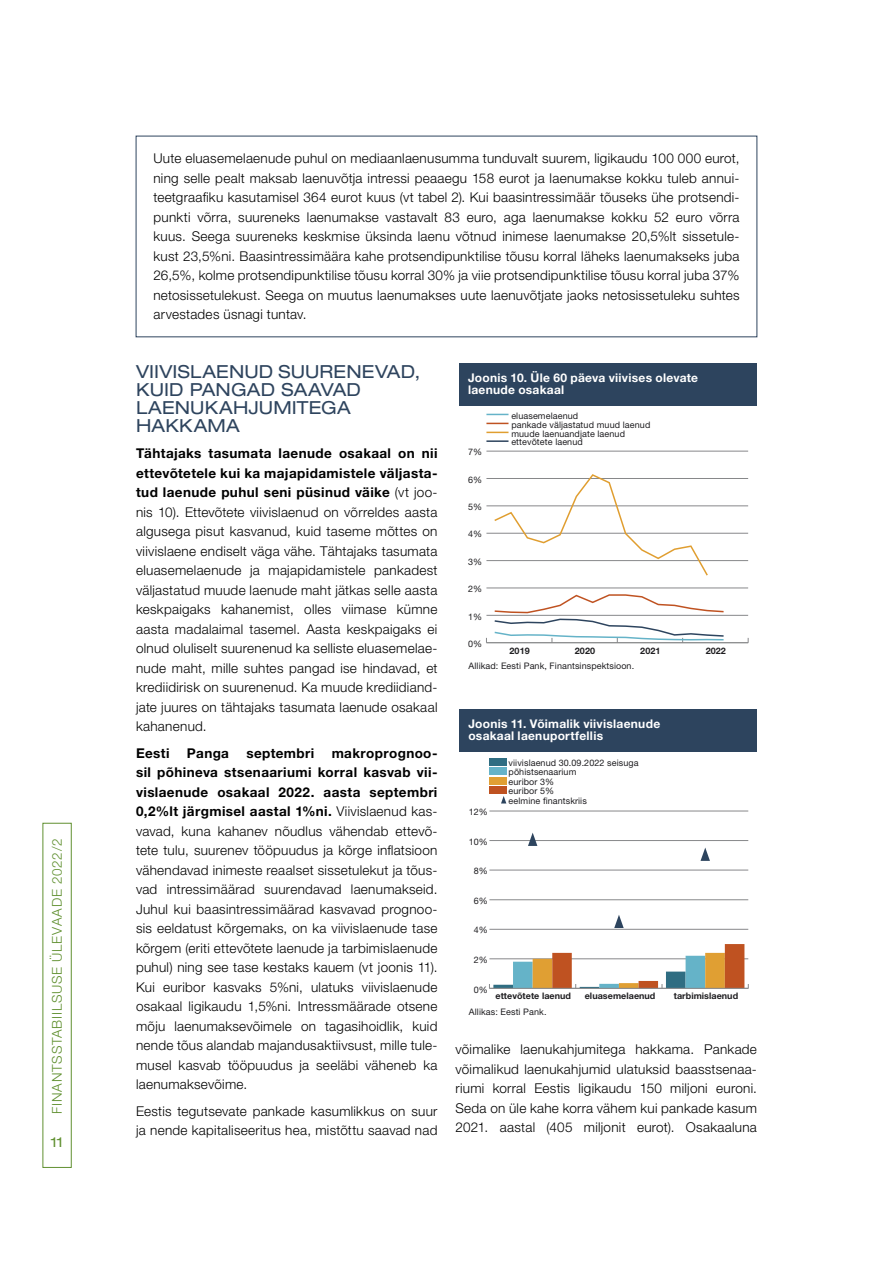
<style>
.page{position:relative;width:893px;height:1263px;background:#fff}
.page>*{position:absolute;margin:0;border:0;box-sizing:border-box;transform-origin:0 0}
.P2{font:expanded 18px/18px "Helvetica Neue LT Std";letter-spacing:.01em;color:#2e445e}
.t1{font:300 13.5px/19.5px "Helvetica Neue LT Std";letter-spacing:.02em;color:#000;text-align:justify}
.t2{font:300 13.5px "Helvetica Neue LT Std";letter-spacing:.055em;color:#609030}
.t3{font:700 13.5px "Helvetica Neue LT Std";letter-spacing:.03em;color:#000}
.t4{font:expanded 13.5px "Helvetica Neue LT Std";color:#609030}
.t5{font:700 12px/12px "Helvetica Neue LT Std";letter-spacing:.02em;color:#fff}
.t6{font:9px/9.4px "Helvetica Neue LT Std";letter-spacing:.01em;color:#1f1e21}
.t7{font:700 9px "Helvetica Neue LT Std";letter-spacing:.005em;color:#1f1e21}
.s1{font-weight:700}
</style>
<div class="page">
<div style="left:43px;top:823px;width:29px;height:345px;border:1px solid #609030"></div>
<div style="left:459px;top:363px;width:298px;height:42px;background:#2d445e"></div>
<hr style="left:486px;top:451px;width:262px;height:1px;background:#87888a">
<hr style="left:486px;top:478px;width:262px;height:1px;background:#87888a">
<hr style="left:486px;top:506px;width:262px;height:1px;background:#87888a">
<hr style="left:486px;top:533px;width:262px;height:1px;background:#87888a">
<hr style="left:486px;top:560px;width:262px;height:1px;background:#87888a">
<hr style="left:486px;top:588px;width:262px;height:1px;background:#87888a">
<hr style="left:486px;top:615px;width:262px;height:1px;background:#87888a">
<hr style="left:486px;top:642px;width:262px;height:1px;background:#87888a">
<svg style="left:493px;top:474px;width:216px;height:102px"></svg>
<svg style="left:493px;top:594px;width:232px;height:48px"></svg>
<svg style="left:486px;top:414px;width:22px;height:1px"></svg>
<svg style="left:486px;top:423px;width:22px;height:1px"></svg>
<svg style="left:486px;top:432px;width:22px;height:1px"></svg>
<hr style="left:486px;top:440px;width:22px;height:2px;background:#2d445e">
<div style="left:460px;top:709px;width:297px;height:42px;background:#2d445e"></div>
<hr style="left:489px;top:811px;width:259px;height:1px;background:#87888a">
<hr style="left:489px;top:840px;width:259px;height:1px;background:#87888a">
<hr style="left:489px;top:870px;width:259px;height:1px;background:#87888a">
<hr style="left:489px;top:899px;width:259px;height:1px;background:#87888a">
<hr style="left:489px;top:929px;width:259px;height:1px;background:#87888a">
<hr style="left:489px;top:988px;width:259px;height:1px;background:#87888a">
<svg style="left:489px;top:944px;width:260px;height:44px"></svg>
<svg style="left:528px;top:833px;width:9px;height:13px"></svg>
<svg style="left:614px;top:915px;width:10px;height:13px"></svg>
<svg style="left:700px;top:847px;width:10px;height:14px"></svg>
<div style="left:489px;top:758px;width:17px;height:8px;background:#2f6d82"></div>
<div style="left:489px;top:768px;width:17px;height:7px;background:#65b3c8"></div>
<div style="left:489px;top:777px;width:17px;height:7px;background:#e09f33"></div>
<div style="left:489px;top:786px;width:17px;height:8px;background:#bf5221"></div>
<svg style="left:501px;top:796px;width:5px;height:7px"></svg>
<p class="t2" style="left:49px;top:1114px;width:276px;rotate:-90deg">FINANTSSTABIILSUSE ÜLEVAADE 2022/2</p>
<p class="t4" style="left:51px;top:1134px;width:13px">11</p>
<p class="t1" style="left:153px;top:148px;width:588px">Uute eluasemelaenude puhul on mediaanlaenusumma tunduvalt suurem, ligikaudu 100 000 eurot, ning selle pealt maksab laenuvõtja intressi peaaegu 158 eurot ja laenumakse kokku tuleb annui&shy;teetgraafiku kasutamisel 364 eurot kuus (vt tabel 2). Kui baasintressimäär tõuseks ühe protsendi&shy;punkti võrra, suureneks laenumakse vastavalt 83 euro, aga laenumakse kokku 52 euro võrra kuus. Seega suureneks keskmise üksinda laenu võtnud inimese laenumakse 20,5%lt sissetule&shy;kust 23,5%ni. Baasintressimäära kahe protsendipunktilise tõusu korral läheks laenumakseks juba 26,5%, kolme protsendipunktilise tõusu korral 30% ja viie protsendipunktilise tõusu korral juba 37% netosissetulekust. Seega on muutus laenumakses uute laenuvõtjate jaoks netosissetuleku suhtes arvestades üsnagi tuntav.</p>
<p class="P2" style="left:136px;top:362px;width:286px">VIIVISLAENUD SUURENEVAD,<br>KUID PANGAD SAAVAD<br>LAENUKAHJUMITEGA<br>HAKKAMA</p>
<p class="t1" style="left:136px;top:443px;width:303px"><span class="s1">Tähtajaks tasumata laenude osakaal on nii ettevõtetele kui ka majapidamistele väljasta&shy;tud laenude puhul seni püsinud väike</span> (vt joo&shy;nis 10). Ettevõtete viivislaenud on võrreldes aasta algusega pisut kasvanud, kuid taseme mõttes on viivislaene endiselt väga vähe. Tähtajaks tasumata eluasemelaenude ja majapidamistele pankadest väljastatud muude laenude maht jätkas selle aasta keskpaigaks kahanemist, olles viimase kümne aasta madalaimal tasemel. Aasta keskpaigaks ei olnud oluliselt suurenenud ka selliste eluasemelae&shy;nude maht, mille suhtes pangad ise hindavad, et krediidirisk on suurenenud. Ka muude krediidiand&shy;jate juures on tähtajaks tasumata laenude osakaal kahanenud.</p>
<p class="t3" style="left:136px;top:744px;width:35px">Eesti</p>
<p class="t3" style="left:187px;top:744px;width:44px">Panga</p>
<p class="t3" style="left:246px;top:744px;width:69px">septembri</p>
<p class="t1" style="left:136px;top:743px;width:303px;text-indent:196px"><span class="s1">makroprognoo&shy;sil põhineva stsenaariumi korral kasvab vii&shy;vislaenude osakaal 2022. aasta septembri 0,2%lt järgmisel aastal 1%ni.</span> Viivislaenud kas&shy;vavad, kuna kahanev nõudlus vähendab ettevõ&shy;tete tulu, suurenev tööpuudus ja kõrge inflatsioon vähendavad inimeste reaalset sissetulekut ja tõus&shy;vad intressimäärad suurendavad laenumakseid.<br>Juhul kui baasintressimäärad kasvavad prognoo&shy;sis eeldatust kõrgemaks, on ka viivislaenude tase kõrgem (eriti ettevõtete laenude ja tarbimislaenude puhul) ning see tase kestaks kauem (vt joonis 11).<br>Kui euribor kasvaks 5%ni, ulatuks viivislaenude osakaal ligikaudu 1,5%ni. Intressmäärade otsene mõju laenumaksevõimele on tagasihoidlik, kuid nende tõus alandab majandusaktiivsust, mille tule&shy;musel kasvab tööpuudus ja seeläbi väheneb ka laenumaksevõime.</p>
<p class="t1" style="left:136px;top:1101px;width:303px">Eestis tegutsevate pankade kasumlikkus on suur ja nende kapitaliseeritus hea, mistõttu saavad nad</p>
<p class="t5" style="left:468px;top:371px;width:232px">Joonis 10. Üle 60 päeva viivises olevate laenude osakaal</p>
<p class="t6" style="left:468px;top:447px;width:16px">7%</p>
<p class="t6" style="left:468px;top:475px;width:16px">6%</p>
<p class="t6" style="left:468px;top:502px;width:16px">5%</p>
<p class="t6" style="left:468px;top:529px;width:16px">4%</p>
<p class="t6" style="left:468px;top:557px;width:16px">3%</p>
<p class="t6" style="left:468px;top:584px;width:16px">2%</p>
<p class="t6" style="left:468px;top:611px;width:16px">1%</p>
<p class="t6" style="left:468px;top:639px;width:16px">0%</p>
<p class="t6" style="left:511px;top:411px;width:141px;line-height:8.9px">eluasemelaenud<br>pankade väljastatud muud laenud muude laenuandjate laenud ettevõtete laenud</p>
<p class="t7" style="left:509px;top:645px;width:22px">2019</p>
<p class="t7" style="left:575px;top:645px;width:22px">2020</p>
<p class="t7" style="left:640px;top:645px;width:22px">2021</p>
<p class="t7" style="left:706px;top:645px;width:22px">2022</p>
<p class="t6" style="left:469px;top:661px;width:167px">Allikad: Eesti Pank, Finantsinspektsioon.</p>
<p class="t5" style="left:468px;top:717px;width:193px">Joonis 11. Võimalik viivislaenude osakaal laenuportfellis</p>
<p class="t6" style="left:469px;top:807px;width:21px">12%</p>
<p class="t6" style="left:469px;top:837px;width:21px">10%</p>
<p class="t6" style="left:474px;top:866px;width:16px">8%</p>
<p class="t6" style="left:509px;top:757px;width:132px">viivislaenud 30.09.2022 seisuga põhistsenaarium<br>euribor 3%<br>euribor 5%<br>eelmine finantskriis</p>
<p class="t6" style="left:474px;top:896px;width:16px">6%</p>
<p class="t6" style="left:474px;top:925px;width:16px">4%</p>
<p class="t6" style="left:474px;top:955px;width:16px">2%</p>
<p class="t6" style="left:474px;top:984px;width:16px">0%</p>
<p class="t7" style="left:495px;top:991px;width:77px">ettevõtete laenud</p>
<p class="t7" style="left:585px;top:991px;width:72px">eluasemelaenud</p>
<p class="t7" style="left:674px;top:991px;width:66px">tarbimislaenud</p>
<p class="t6" style="left:469px;top:1007px;width:79px">Allikas: Eesti Pank.</p>
<p class="t1" style="left:455px;top:1039px;width:303px">võimalike laenukahjumitega hakkama. Pankade võimalikud laenukahjumid ulatuksid baasstsenaa&shy;riumi korral Eestis ligikaudu 150 miljoni euroni.<br>Seda on üle kahe korra vähem kui pankade kasum 2021. aastal (405 miljonit eurot). Osakaaluna</p>
</div>
